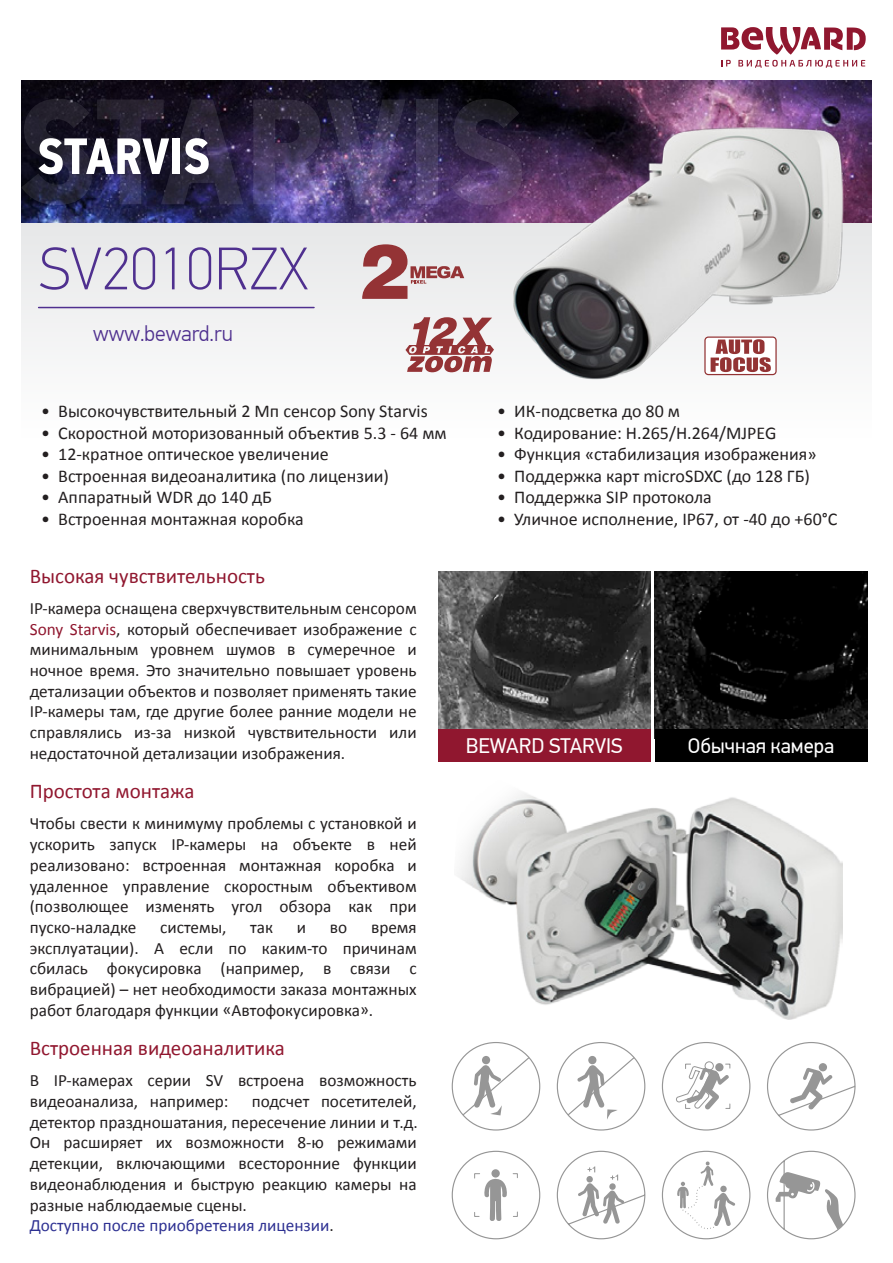
<style>
.page{position:relative;width:893px;height:1263px;background:#fff}
.page>*{position:absolute;margin:0;border:0;box-sizing:border-box;transform-origin:0 0}
.t1{font:100 60px "PF Din Text Pro";color:#4f308f}
.t2{font:300 21.9px "PF Din Text Pro";color:#4f308f}
.t3{font:21px "Calibri";color:#91172f}
.t4{font:21px "PF Din Text Pro";color:#fff}
.t5{font:21px "Calibri";color:#90172f}
.t6{font:18px "Calibri";color:#231f20}
.t7{font:17.25px/20.7px "Calibri";color:#231f20;text-align:justify}
.s1{color:#90172f}
.s2{color:#2e3192}
</style>
<div class="page">
<img style="left:21px;top:81px;width:851px;height:142px">
<svg style="left:253px;top:100px;width:153px;height:104px;background:#493d68"></svg>
<svg style="left:416px;top:100px;width:21px;height:104px;background:#473d62"></svg>
<svg style="left:451px;top:99px;width:71px;height:106px;background:#3d2e4f"></svg>
<svg style="left:21px;top:99px;width:222px;height:106px;background:#403d51"></svg>
<div style="left:21px;top:223px;width:851px;height:219px;background:linear-gradient(to bottom,#e6e7e8,#fff)"></div>
<svg style="left:721px;top:27px;width:145px;height:41px"></svg>
<hr style="left:39px;top:307px;width:275px;height:1px;background:#4f308f">
<img style="left:438px;top:571px;width:213px;height:159px">
<img style="left:655px;top:571px;width:212px;height:159px">
<div style="left:438px;top:730px;width:213px;height:32px;background:#90172f"></div>
<div style="left:655px;top:730px;width:212px;height:32px;background:#000"></div>
<img style="left:510px;top:124px;width:336px;height:258px">
<svg style="left:362px;top:244px;width:102px;height:55px;background:#caa6a7"></svg>
<svg style="left:461px;top:1056px;width:70px;height:60px"></svg>
<svg style="left:566px;top:1056px;width:70px;height:64px"></svg>
<div style="left:705px;top:1061px;width:9px;height:9px;border:1px solid #969696;border-radius:50%"></div>
<svg style="left:676px;top:1063px;width:55px;height:47px"></svg>
<svg style="left:767px;top:1042px;width:89px;height:89px"></svg>
<div style="left:819px;top:1063px;width:8px;height:8px;background:#969696;border-radius:50%"></div>
<svg style="left:556px;top:1150px;width:90px;height:90px"></svg>
<div style="left:491px;top:1169px;width:9px;height:8px;background:#969696;border-radius:50%"></div>
<svg style="left:474px;top:1173px;width:44px;height:48px"></svg>
<svg style="left:767px;top:1150px;width:89px;height:90px"></svg>
<svg style="left:677px;top:1161px;width:58px;height:70px"></svg>
<img style="left:458px;top:793px;width:384px;height:227px">
<svg style="left:704px;top:336px;width:73px;height:39px"></svg>
<svg style="left:405px;top:317px;width:89px;height:55px"></svg>
<h1 class="t1" style="left:39px;top:235px;width:271px">SV2010RZX</h1>
<p class="t2" style="left:93px;top:320px;width:141px">www.beward.ru</p>
<p class="t6" style="left:41px;top:400px;width:388px">• Высокочувствительный 2 Мп сенсор Sony Starvis</p>
<p class="t6" style="left:41px;top:421px;width:407px">• Скоростной моторизованный объектив 5.3 - 64 мм</p>
<p class="t6" style="left:41px;top:443px;width:289px">• 12-кратное оптическое увеличение</p>
<p class="t6" style="left:41px;top:464px;width:349px">• Встроенная видеоаналитика (по лицензии)</p>
<p class="t6" style="left:41px;top:486px;width:232px">• Аппаратный WDR до 140 дБ</p>
<p class="t6" style="left:41px;top:508px;width:264px">• Встроенная монтажная коробка</p>
<p class="t5" style="left:30px;top:562px;width:237px">Высокая чувствительность</p>
<p class="t7" style="left:30px;top:598px;width:388px">IP-камера оснащена сверхчувствительным сенсором <span class="s1">Sony Starvis</span>, который обеспечивает изображение с минимальным уровнем шумов в сумеречное и ночное время. Это значительно повышает уровень детализации объектов и позволяет применять такие IP-камеры там, где другие более ранние модели не справлялись из-за низкой чувствительности или недостаточной детализации изображения.</p>
<p class="t3" style="left:30px;top:778px;width:166px">Простота монтажа</p>
<p class="t7" style="left:30px;top:813px;width:388px">Чтобы свести к минимуму проблемы с установкой и ускорить запуск IP-камеры на объекте в ней реализовано: встроенная монтажная коробка и удаленное управление скоростным объективом (позволющее изменять угол обзора как при пуско-наладке</p>
<p class="t7" style="left:30px;top:917px;width:388px;text-indent:341px">время эксплуатации). А если по каким-то причинам сбилась фокусировка (например, в связи с вибрацией) – нет необходимости заказа монтажных работ благодаря функции «Автофокусировка».</p>
<p class="t7" style="left:160px;top:917px;width:68px">системы,</p>
<p class="t7" style="left:250px;top:917px;width:24px">так</p>
<p class="t7" style="left:297px;top:917px;width:11px">и</p>
<p class="t7" style="left:330px;top:917px;width:19px">во</p>
<p class="t3" style="left:30px;top:1035px;width:257px">Встроенная видеоаналитика</p>
<p class="t7" style="left:30px;top:1070px;width:388px">В IP-камерах серии SV встроена возможность видеоанализа, например:</p>
<p class="t7" style="left:30px;top:1091px;width:389px;text-align:left;text-indent:222px">подсчет посетителей, детектор праздношатания, пересечение линии и т.д.<br>Он расширяет их возможности 8-ю режимами детекции, включающими всесторонние функции видеонаблюдения и быструю реакцию камеры на разные наблюдаемые сцены.<br><span class="s2">Доступно после приобретения лицензии</span>.</p>
<p class="t6" style="left:497px;top:400px;width:184px">• ИК-подсветка до 80 м</p>
<p class="t6" style="left:497px;top:421px;width:281px">• Кодирование: H.265/H.264/MJPEG</p>
<p class="t6" style="left:497px;top:443px;width:321px">• Функция «стабилизация изображения»</p>
<p class="t6" style="left:497px;top:464px;width:314px">• Поддержка карт microSDXC (до 128 ГБ)</p>
<p class="t6" style="left:497px;top:486px;width:216px">• Поддержка SIP протокола</p>
<p class="t6" style="left:497px;top:508px;width:342px">• Уличное исполнение, IP67, от -40 до +60°C</p>
<p class="t4" style="left:466px;top:733px;width:158px">BEWARD STARVIS</p>
<p class="t4" style="left:688px;top:733px;width:148px">Обычная камера</p>
</div>
